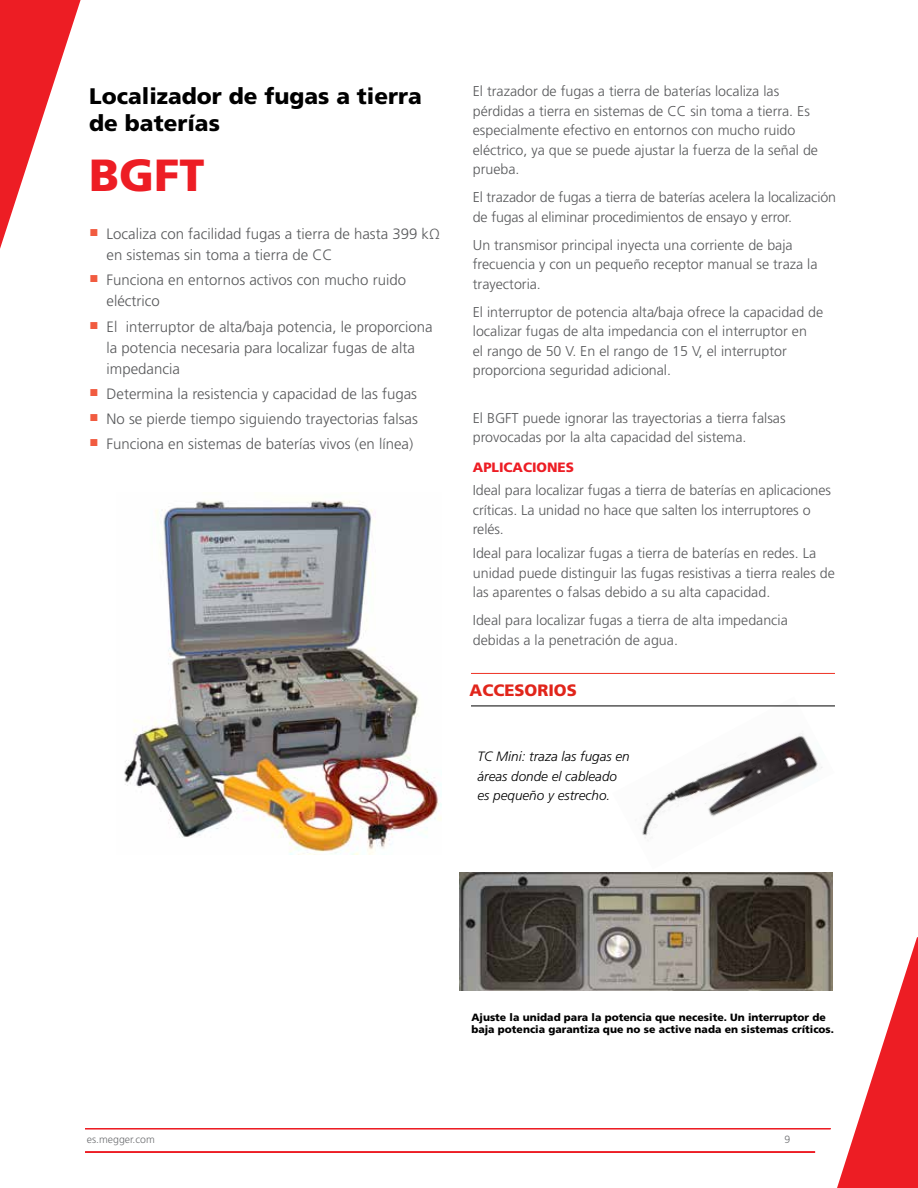
<style>
.page{position:relative;width:918px;height:1188px;background:#fff}
.page>*{position:absolute;margin:0;border:0;box-sizing:border-box;transform-origin:0 0}
.t1{font:900 45px "Frutiger LT Std";color:#ed1d24}
.t2{font:900 22.5px/27px "Frutiger LT Std";color:#000}
.t3{font:900 16.5px "Frutiger LT Std";color:#e1251b}
.t4{font:300 15px/21px "Frutiger LT Std";color:#58595b}
.t5{font:300 14.25px/19.5px "Frutiger LT Std";color:#58595b}
.t6{font:italic 300 13.5px/19.5px "Frutiger LT Std";color:#000}
.t7{font:900 13.5px "Frutiger LT Std";color:#ed1d24}
.t8{font:900 10.5px/12px "Frutiger LT Std";color:#000}
.t9{font:300 10.5px "Frutiger LT Std";color:#6d6e71}
</style>
<div class="page">
<img style="left:124px;top:500px;width:318px;height:354px">
<img style="left:612px;top:705px;width:223px;height:133px">
<hr style="left:471px;top:706px;width:364px;height:1px;background:#000">
<hr style="left:471px;top:673px;width:364px;height:1px;background:#ee3124">
<img style="left:459px;top:872px;width:374px;height:119px">
<svg style="left:0;top:0;width:81px;height:249px"></svg>
<svg style="left:837px;top:937px;width:81px;height:251px"></svg>
<hr style="left:85px;top:1129px;width:746px;height:1px;background:#ed1d24">
<hr style="left:85px;top:1152px;width:730px;height:1px;background:#ed1d24">
<h2 class="t2" style="left:89px;top:82px;width:334px">Localizador de fugas a tierra de baterías</h2>
<h1 class="t1" style="left:89px;top:148px;width:117px">BGFT</h1>
<p class="t4" style="left:107px;top:224px;width:335px;text-indent:-17px"><sup>■</sup> Localiza con facilidad fugas a tierra de hasta 399 kΩ en sistemas sin toma a tierra de CC</p>
<p class="t4" style="left:107px;top:270px;width:301px;text-indent:-17px"><sup>■</sup> Funciona en entornos activos con mucho ruido eléctrico</p>
<p class="t4" style="left:107px;top:316px;width:328px;text-indent:-17px"><sup>■</sup> El interruptor de alta/baja potencia, le proporciona la potencia necesaria para localizar fugas de alta impedancia</p>
<p class="t4" style="left:90px;top:383px;width:329px"><sup>■</sup> Determina la resistencia y capacidad de las fugas</p>
<p class="t4" style="left:90px;top:409px;width:330px"><sup>■</sup> No se pierde tiempo siguiendo trayectorias falsas</p>
<p class="t4" style="left:90px;top:434px;width:325px"><sup>■</sup> Funciona en sistemas de baterías vivos (en línea)</p>
<p class="t5" style="left:473px;top:82px;width:347px">El trazador de fugas a tierra de baterías localiza las pérdidas a tierra en sistemas de CC sin toma a tierra. Es especialmente efectivo en entornos con mucho ruido eléctrico, ya que se puede ajustar la fuerza de la señal de prueba.</p>
<p class="t5" style="left:473px;top:188px;width:365px">El trazador de fugas a tierra de baterías acelera la localización de fugas al eliminar procedimientos de ensayo y error.</p>
<p class="t5" style="left:473px;top:235px;width:346px">Un transmisor principal inyecta una corriente de baja frecuencia y con un pequeño receptor manual se traza la trayectoria.</p>
<p class="t5" style="left:473px;top:302px;width:352px">El interruptor de potencia alta/baja ofrece la capacidad de localizar fugas de alta impedancia con el interruptor en<br>el rango de 50 V. En el rango de 15 V, el interruptor proporciona seguridad adicional.</p>
<p class="t5" style="left:473px;top:408px;width:314px">El BGFT puede ignorar las trayectorias a tierra falsas provocadas por la alta capacidad del sistema.</p>
<p class="t7" style="left:473px;top:459px;width:103px">APLICACIONES</p>
<p class="t5" style="left:473px;top:481px;width:360px">Ideal para localizar fugas a tierra de baterías en aplicaciones críticas. La unidad no hace que salten los interruptores o relés.</p>
<p class="t5" style="left:473px;top:544px;width:364px">Ideal para localizar fugas a tierra de baterías en redes. La unidad puede distinguir las fugas resistivas a tierra reales de las aparentes o falsas debido a su alta capacidad.</p>
<p class="t5" style="left:473px;top:611px;width:317px">Ideal para localizar fugas a tierra de alta impedancia debidas a la penetración de agua.</p>
<p class="t3" style="left:470px;top:681px;width:109px">ACCESORIOS</p>
<p class="t6" style="left:478px;top:747px;width:154px">TC Mini: traza las fugas en áreas donde el cableado es pequeño y estrecho.</p>
<p class="t8" style="left:471px;top:1011px;width:364px">Ajuste la unidad para la potencia que necesite. Un interruptor de baja potencia garantiza que no se active nada en sistemas críticos.</p>
<p class="t9" style="left:87px;top:1133px;width:69px">es.megger.com</p>
<p class="t9" style="left:784px;top:1133px;width:7px">9</p>
</div>
